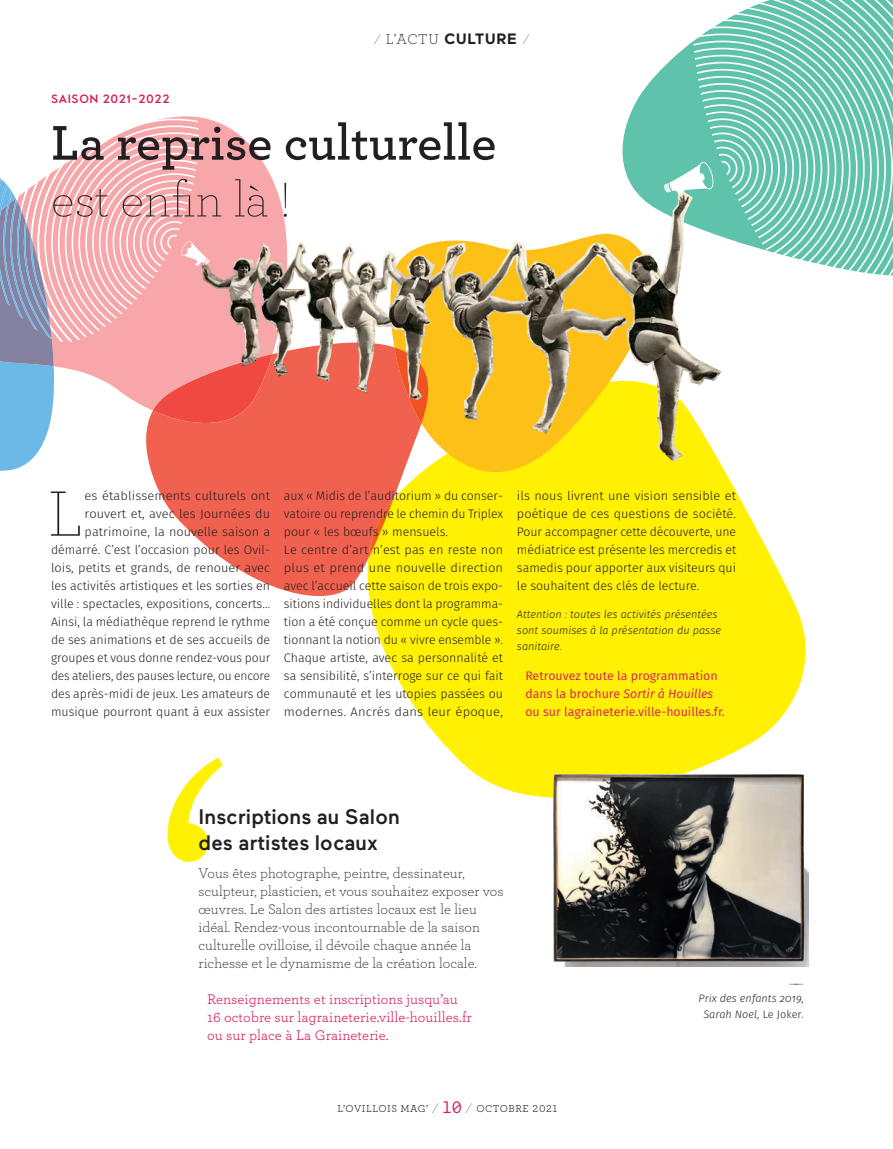
<style>
.page{position:relative;width:893px;height:1149px;background:#fff}
.page>*{position:absolute;margin:0;border:0;box-sizing:border-box;transform-origin:0 0}
.t1{font:200 67.05px "Archer";color:#231f20}
.t2{font:600 51px "Archer";color:#231f20}
.t3{font:200 51px "Archer";color:#231f20}
.t4{font:500 21px/26.4px "Maax";letter-spacing:.005em;color:#231f20}
.t5{font:700 15px "Maax";letter-spacing:.05em;color:#231f20}
.t6{font:300 14.7px/18px "Archer";letter-spacing:.005em;color:#231f20}
.t7{font:14.7px/18px "Archer";letter-spacing:.005em;color:#d41c5c}
.t8{font:300 12.3px/18px "Fira Sans";color:#231f20}
.t9{font:300 12.3px/18px "Fira Sans";color:#231f20;text-align:right;scale:1.04 1}
.t10{font:12.3px/18px "Fira Sans";color:#d41c5c}
.t11{font:200 12.3px "Fira Sans";color:#231f20}
.t12{font:500 12px "Maax";letter-spacing:.05em;color:#d41c5c}
.t13{font:italic 300 10.8px/15.8px "Fira Sans";letter-spacing:.005em;color:#231f20}
.t14{font:10.5px "Archer";letter-spacing:.05em;color:#231f20}
.s1{font-family:"Archer";font-weight:200}
.s2{font-family:"Archer";font-weight:300}
.s3{font-style:italic}
.s4{font-weight:200;font-size:15px}
.s5{font-family:"Maax";font-size:16.5px;color:#d41c5c}
.s6{font-style:normal}
</style>
<div class="page">
<svg style="left:369px;top:462px;width:437px;height:378px;fill:#fff101"></svg>
<svg style="left:421px;top:462px;width:232px;height:32px;background:#feed04"></svg>
<svg style="left:622px;top:66px;width:42px;height:126px;fill:#5ec3aa"></svg>
<svg style="left:151px;top:462px;width:270px;height:134px;fill:#f16150"></svg>
<svg style="left:368px;top:499px;width:25px;height:59px"></svg>
<svg style="left:664px;top:43px;width:26px;height:149px;background:#77ccb7"></svg>
<svg style="left:690px;top:0;width:203px;height:276px"></svg>
<svg style="left:0;top:116px;width:273px;height:354px"></svg>
<img style="left:201px;top:192px;width:521px;height:270px">
<img style="left:554px;top:774px;width:255px;height:192px">
<svg style="left:167px;top:757px;width:56px;height:104px"></svg>
<p class="t5" style="left:374px;top:31px;width:157px"><span class="s1">⁄</span> <span class="s2">L’ACTU</span> CULTURE <span class="s1">⁄</span></p>
<p class="t12" style="left:51px;top:92px;width:120px">SAISON 2021-2022</p>
<h2 class="t2" style="left:51px;top:104px;width:447px">La reprise culturelle</h2>
<h2 class="t3" style="left:51px;top:168px;width:241px">est enfin là !</h2>
<p class="t9" style="left:51px;top:486px;width:212px">es établissements culturels ont rouvert et, avec les Journées du patrimoine, la nouvelle saison a démarré. C’est l’occasion pour les Ovil&shy;lois, petits et grands, de renouer avec les activités artistiques et les sorties en ville : spectacles, expositions, concerts… Ainsi, la médiathèque reprend le rythme de ses animations et de ses accueils de groupes et vous donne rendez-vous pour des ateliers, des pauses lecture, ou encore des après-midi de jeux. Les amateurs de musique pourront quant à eux assister</p>
<h1 class="t1" style="left:48px;top:471px;width:36px">L</h1>
<p class="t8" style="left:284px;top:486px;width:221px">aux « Midis de l’auditorium » du conser&shy;vatoire ou reprendre le chemin du Triplex pour « les bœufs » mensuels.<br>Le centre d’art n’est pas en reste non plus et prend une nouvelle direction avec l’accueil cette saison de trois expo&shy;sitions individuelles dont la programma&shy;tion a été conçue comme un cycle ques&shy;tionnant la notion du « vivre ensemble ».<br>Chaque artiste, avec sa personnalité et sa sensibilité, s’interroge sur ce qui fait communauté et les utopies passées ou modernes. Ancrés dans leur époque,</p>
<p class="t8" style="left:517px;top:486px;width:221px;text-align:justify">ils nous livrent une vision sensible et poétique de ces questions de société.<br>Pour accompagner cette découverte, une médiatrice est présente les mercredis et samedis pour apporter aux visiteurs qui le souhaitent des clés de lecture.</p>
<p class="t13" style="left:517px;top:606px;width:206px">Attention : toutes les activités présentées sont soumises à la présentation du passe sanitaire.</p>
<p class="t10" style="left:525px;top:666px;width:201px">Retrouvez toute la programmation dans la brochure <span class="s3">Sortir à Houilles </span>ou sur lagraineterie.ville-houilles.fr.</p>
<h3 class="t4" style="left:199px;top:803px;width:203px">Inscriptions au Salon des artistes locaux</h3>
<p class="t6" style="left:199px;top:863px;width:306px">Vous êtes photographe, peintre, dessinateur, sculpteur, plasticien, et vous souhaitez exposer vos œuvres. Le Salon des artistes locaux est le lieu idéal. Rendez-vous incontournable de la saison culturelle ovilloise, il dévoile chaque année la richesse et le dynamisme de la création locale.</p>
<p class="t7" style="left:207px;top:989px;width:266px">Renseignements et inscriptions jusqu’au<br>16 octobre sur lagraineterie.ville-houilles.fr ou sur place à La Graineterie.</p>
<p class="t14" style="left:337px;top:1100px;width:221px">L’OVILLOIS MAG’ <span class="s4">⁄</span> <span class="s5">10</span> <span class="s4">⁄</span> OCTOBRE 2021</p>
<p class="t11" style="left:789px;top:974px;width:16px">——</p>
<p class="t13" style="left:698px;top:989px;width:107px;text-align:center">Prix des enfants 2019,<br>Sarah Noel, <span class="s6">Le Joker</span>.</p>
</div>
